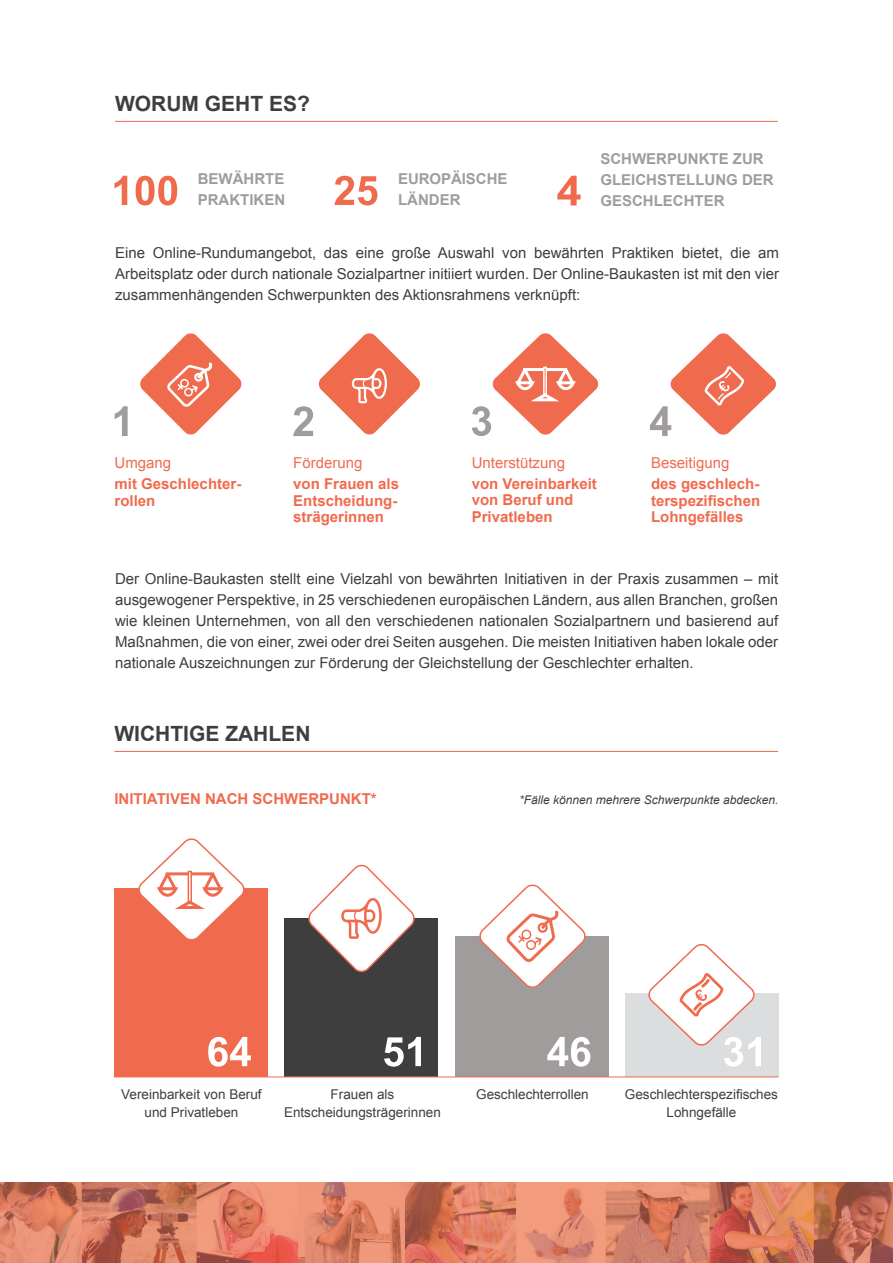
<style>
.page{position:relative;width:893px;height:1263px;background:#fff}
.page>*{position:absolute;margin:0;border:0;box-sizing:border-box;transform-origin:0 0}
.t1{font:700 21px "Arial";color:#3e3e3f}
.t2{font:15px/21px "Arial";color:#3e3e3f;text-align:justify}
.t3{font:700 15px/16.5px "Arial";color:#f06b4e}
.t4{font:700 15px/21px "Arial";color:#a09c9b}
.t5{font:15px "Arial";color:#f06b4e}
.t6{font:13.5px/18px "Arial";color:#3e3e3f;text-align:center}
.t7{font:italic 12px "Arial";color:#3e3e3f}
</style>
<div class="page">
<hr style="left:114px;top:751px;width:664px;height:1px;background:#f06b4e">
<hr style="left:115px;top:121px;width:663px;height:1px;background:#f06b4e">
<svg style="left:557px;top:176px;width:24px;height:29px"></svg>
<svg style="left:334px;top:176px;width:43px;height:29px"></svg>
<svg style="left:114px;top:176px;width:63px;height:29px"></svg>
<img style="left:0;top:1182px;width:893px;height:81px">
<svg style="left:140px;top:333px;width:102px;height:102px"></svg>
<svg style="left:115px;top:406px;width:13px;height:30px"></svg>
<svg style="left:293px;top:333px;width:127px;height:103px"></svg>
<svg style="left:650px;top:333px;width:126px;height:103px"></svg>
<svg style="left:472px;top:333px;width:127px;height:103px"></svg>
<div style="left:624px;top:993px;width:154px;height:84px;background:#dcdddf"></div>
<div style="left:454px;top:936px;width:154px;height:141px;background:#a09c9b"></div>
<div style="left:284px;top:918px;width:154px;height:159px;background:#3e3e3f"></div>
<div style="left:114px;top:888px;width:154px;height:189px;background:#f06b4e"></div>
<svg style="left:479px;top:884px;width:107px;height:104px"></svg>
<svg style="left:308px;top:864px;width:107px;height:108px"></svg>
<hr style="left:114px;top:1076px;width:664px;height:1px;background:#f06b4e">
<svg style="left:138px;top:838px;width:107px;height:101px"></svg>
<svg style="left:547px;top:1037px;width:43px;height:30px"></svg>
<svg style="left:208px;top:1037px;width:43px;height:30px"></svg>
<svg style="left:384px;top:1037px;width:37px;height:30px"></svg>
<svg style="left:648px;top:944px;width:113px;height:123px"></svg>
<h1 class="t1" style="left:115px;top:89px;width:196px">WORUM GEHT ES?</h1>
<p class="t4" style="left:198px;top:169px;width:89px">BEWÄHRTE<br>PRAKTIKEN</p>
<p class="t4" style="left:398px;top:169px;width:111px">EUROPÄISCHE<br>LÄNDER</p>
<p class="t4" style="left:600px;top:148px;width:175px">SCHWERPUNKTE ZUR<br>GLEICHSTELLUNG DER<br>GESCHLECHTER</p>
<p class="t2" style="left:115px;top:242px;width:665px">Eine Online-Rundumangebot, das eine große Auswahl von bewährten Praktiken bietet, die am Arbeitsplatz oder durch nationale Sozialpartner initiiert wurden. Der Online-Baukasten ist mit den vier zusammenhängenden Schwerpunkten des Aktionsrahmens verknüpft:</p>
<p class="t5" style="left:115px;top:453px;width:58px">Umgang</p>
<p class="t3" style="left:115px;top:476px;width:128px">mit Geschlechter&shy;rollen</p>
<p class="t5" style="left:293px;top:453px;width:71px">Förderung</p>
<p class="t3" style="left:293px;top:476px;width:107px;text-align:justify">von Frauen als Entscheidung&shy;strägerinnen</p>
<p class="t5" style="left:472px;top:453px;width:95px">Unterstützung</p>
<p class="t3" style="left:472px;top:475px;width:127px">von Vereinbarkeit von Beruf und<br>Privatleben</p>
<p class="t5" style="left:651px;top:453px;width:80px">Beseitigung</p>
<p class="t3" style="left:651px;top:476px;width:111px;text-align:justify">des geschlech&shy;terspezifischen Lohngefälles</p>
<p class="t2" style="left:115px;top:568px;width:665px">Der Online-Baukasten stellt eine Vielzahl von bewährten Initiativen in der Praxis zusammen – mit ausgewogener Perspektive, in 25 verschiedenen europäischen Ländern, aus allen Branchen, großen wie kleinen Unternehmen, von all den verschiedenen nationalen Sozialpartnern und basierend auf Maßnahmen, die von einer, zwei oder drei Seiten ausgehen. Die meisten Initiativen haben lokale oder nationale Auszeichnungen zur Förderung der Gleichstellung der Geschlechter erhalten.</p>
<h1 class="t1" style="left:114px;top:719px;width:197px">WICHTIGE ZAHLEN</h1>
<p class="t3" style="left:114px;top:791px;width:264px">INITIATIVEN NACH SCHWERPUNKT*</p>
<p class="t7" style="left:519px;top:792px;width:261px">*Fälle können mehrere Schwerpunkte abdecken.</p>
<p class="t6" style="left:121px;top:1085px;width:142px">Vereinbarkeit von Beruf und Privatleben</p>
<p class="t6" style="left:331px;top:1085px;width:65px">Frauen als</p>
<p class="t6" style="left:476px;top:1085px;width:114px">Geschlechterrollen</p>
<p class="t6" style="left:284px;top:1103px;width:158px">Entscheidungsträgerinnen</p>
<p class="t6" style="left:625px;top:1085px;width:155px">Geschlechterspezifisches<br>Lohngefälle</p>
</div>
